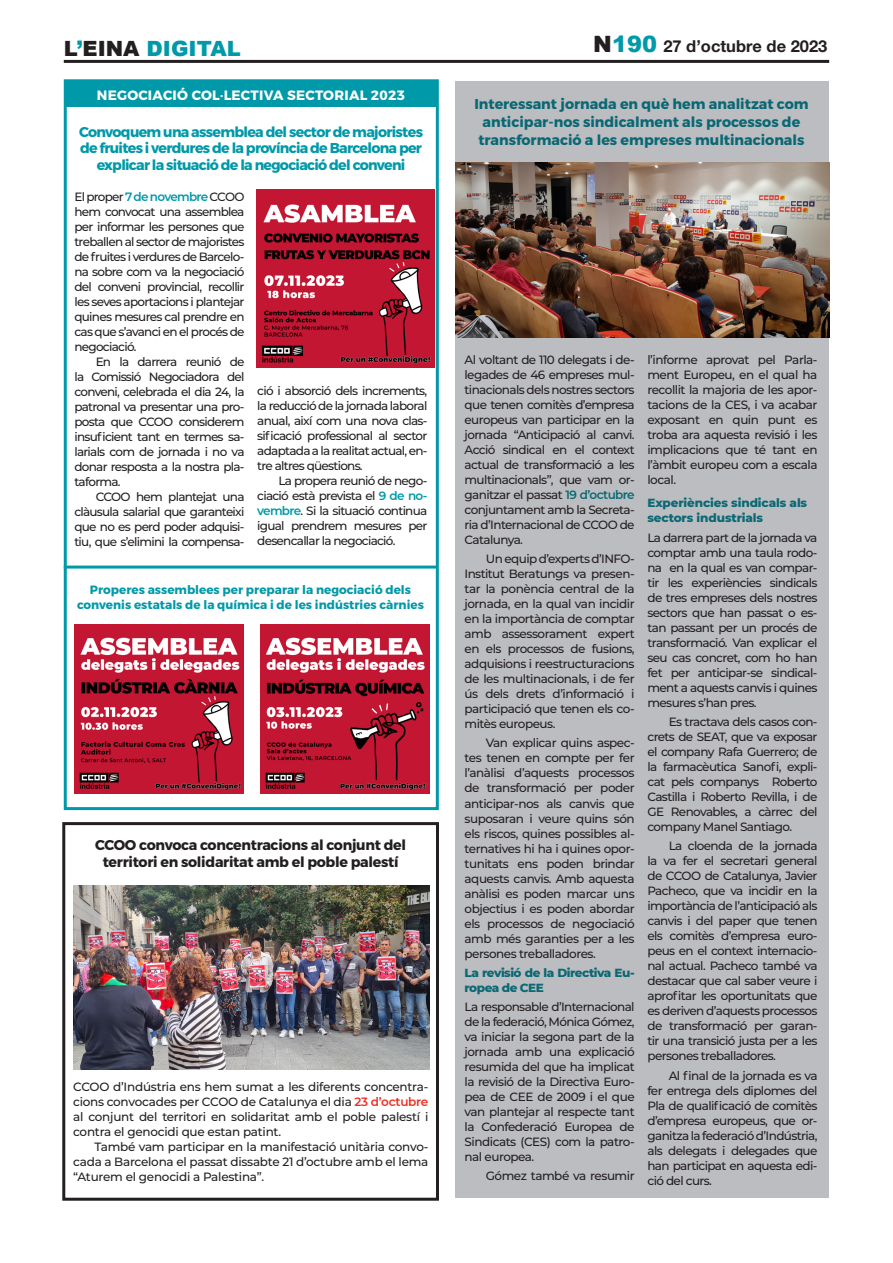
<style>
.page{position:relative;width:893px;height:1263px;background:#fff}
.page>*{position:absolute;margin:0;border:0;box-sizing:border-box;transform-origin:0 0}
.t1{font:900 21px "Arial";color:#0099a9}
.t2{font:700 16.5px "Helvetica Neue LT Pro";color:#231f20}
.Peu_de_foto{font:700 14.25px/16.5px "Montserrat";letter-spacing:-.05em;color:#0099a9;text-align:center}
.Peu_de_foto-2{font:700 14.25px/18px "Montserrat";color:#096874}
.Peu_de_foto-3{font:700 14.25px "Montserrat";letter-spacing:-.02em;color:#231f20}
.Peu_de_foto-4{font:700 13.5px "Montserrat";letter-spacing:.02em;color:#fff}
.t3{font:500 12px/15px "Montserrat";letter-spacing:-.05em;color:#231f20;text-align:justify}
.Peu_de_foto-5{font:700 12px "Montserrat";color:#0099a9}
.t4{font:800 12px/15px "Montserrat";letter-spacing:-.01em;color:#0a6974}
.t5{font:800 12px/15px "Montserrat";letter-spacing:-.04em;color:#0a6974}
.s1{color:#231f20}
.s2{font-family:"Arial";font-weight:900;font-size:22.5px}
.s3{font-family:"Arial";font-weight:900;font-size:22.5px;color:#0099a9}
.s4{font-weight:600;color:#0099a9}
.s5{font-weight:600;color:#ee2e22}
.s6{font-weight:600;color:#0a6974}
</style>
<div class="page">
<div style="left:62px;top:822px;width:377px;height:379px;border:3px solid #231f20"></div>
<hr style="left:64px;top:60px;width:765px;height:3px;background:#231f20">
<div style="left:64px;top:79px;width:375px;height:731px;background:#fff;border:3px solid #0099a9"></div>
<div style="left:65px;top:80px;width:372px;height:27px;background:#0099a9"></div>
<div style="left:455px;top:81px;width:374px;height:1117px;background:#bcbdc0"></div>
<img style="left:256px;top:189px;width:179px;height:178px">
<hr style="left:64px;top:566px;width:373px;height:3px;background:#0099a9">
<img style="left:455px;top:162px;width:374px;height:175px">
<img style="left:74px;top:624px;width:170px;height:169px">
<img style="left:260px;top:624px;width:170px;height:169px">
<img style="left:73px;top:885px;width:356px;height:184px">
<p class="t1" style="left:64px;top:33px;width:178px"><span class="s1">L</span>’<span class="s1">EINA</span> DIGITAL</p>
<p class="t2" style="left:593px;top:36px;width:236px"><span class="s2">N</span><span class="s3">190</span> 27 d’octubre de 2023</p>
<p class="Peu_de_foto-4" style="left:97px;top:87px;width:310px">NEGOCIACIÓ COL·LECTIVA SECTORIAL 2023</p>
<p class="Peu_de_foto" style="left:79px;top:124px;width:345px">Convoquem una assemblea del sector de majoristes de fruites i verdures de la província de Barcelona per explicar la situació de la negociació del conveni</p>
<p class="t3" style="left:74px;top:188px;width:172px">El proper <span class="s4">7 de novembre</span> CCOO hem convocat una assemblea per informar les persones que treballen al sector de majoristes de fruites i verdures de Barcelo&shy;na sobre com va la negociació del conveni provincial, recollir les seves aportacions i plantejar quines mesures cal prendre en cas que s’avanci en el procés de negociació.</p>
<p class="t3" style="left:74px;top:353px;width:172px;text-indent:21px">En la darrera reunió de la Comissió Negociadora del conveni, celebrada el dia 24, la patronal va presentar una pro&shy;posta que CCOO considerem insuficient tant en termes sa&shy;larials com de jornada i no va donar resposta a la nostra pla&shy;taforma.</p>
<p class="t3" style="left:74px;top:488px;width:172px;text-indent:21px">CCOO hem plantejat una clàusula salarial que garanteixi que no es perd poder adquisi&shy;tiu, que s’elimini la compensa-</p>
<p class="t3" style="left:257px;top:383px;width:172px">ció i absorció dels increments, la reducció de la jornada laboral anual, així com una nova clas&shy;sificació professional al sector adaptada a la realitat actual, en&shy;tre altres qüestions.</p>
<p class="t3" style="left:257px;top:473px;width:172px;text-indent:21px">La propera reunió de nego&shy;ciació està prevista el <span class="s4">9 de no&shy;vembre</span>. Si la situació continua igual prendrem mesures per desencallar la negociació.</p>
<p class="Peu_de_foto-5" style="left:90px;top:583px;width:323px">Properes assemblees per preparar la negociació dels</p>
<p class="Peu_de_foto-5" style="left:77px;top:598px;width:348px">convenis estatals de la química i de les indústries càrnies</p>
<p class="Peu_de_foto-3" style="left:95px;top:836px;width:312px">CCOO convoca concentracions al conjunt del</p>
<p class="Peu_de_foto-3" style="left:103px;top:853px;width:297px">territori en solidaritat amb el poble palestí</p>
<p class="t3" style="left:73px;top:1079px;width:357px">CCOO d’Indústria ens hem sumat a les diferents concentra&shy;cions convocades per CCOO de Catalunya el dia <span class="s5">23 d’octubre </span>al conjunt del territori en solidaritat amb el poble palestí i contra el genocidi que estan patint.</p>
<p class="t3" style="left:73px;top:1139px;width:357px;text-indent:21px">També vam participar en la manifestació unitària convo&shy;cada a Barcelona el passat dissabte 21 d’octubre amb el lema “Aturem el genocidi a Palestina”.</p>
<p class="Peu_de_foto-2" style="left:474px;top:95px;width:336px">Interessant jornada en què hem analitzat com</p>
<p class="Peu_de_foto-2" style="left:478px;top:113px;width:328px">anticipar-nos sindicalment als processos de transformació a les empreses multinacionals</p>
<p class="t3" style="left:465px;top:352px;width:172px">Al voltant de 110 delegats i de&shy;legades de 46 empreses mul&shy;tinacionals dels nostres sectors que tenen comitès d’empresa europeus van participar en la jornada “Anticipació al canvi.<br>Acció sindical en el context actual de transformació a les multinacionals”, que vam or&shy;ganitzar el passat <span class="s6">19 d’octubre </span>conjuntament amb la Secreta&shy;ria d’Internacional de CCOO de Catalunya.</p>
<p class="t3" style="left:465px;top:551px;width:172px;text-indent:21px">Un equip d’experts d’INFO-Institut Beratungs va presen&shy;tar la ponència central de la jornada, en la qual van incidir en la importància de comptar amb assessorament expert en els processos de fusions, adquisions i reestructuracions de les multinacionals, i de fer ús dels drets d’informació i participació que tenen els co&shy;mitès europeus.</p>
<p class="t3" style="left:465px;top:735px;width:172px;text-indent:21px">Van explicar quins aspec&shy;tes tenen en compte per fer l’anàlisi d’aquests processos de transformació per poder anticipar-nos als canvis que suposaran i veure quins són els riscos, quines possibles al&shy;ternatives hi ha i quines opor&shy;tunitats ens poden brindar aquests canvis. Amb aquesta anàlisi es poden marcar uns objectius i es poden abordar els processos de negociació amb més garanties per a les persones treballadores.</p>
<p class="t5" style="left:465px;top:964px;width:172px">La revisió de la Directiva Eu&shy;ropea de CEE</p>
<p class="t3" style="left:465px;top:999px;width:172px">La responsable d’Internacional de la federació, Mónica Gómez, va iniciar la segona part de la jornada amb una explicació resumida del que ha implicat la revisió de la Directiva Euro&shy;pea de CEE de 2009 i el que van plantejar al respecte tant la Confederació Europea de Sindicats (CES) com la patro&shy;nal europea.</p>
<p class="t3" style="left:486px;top:1168px;width:150px">Gómez també va resumir</p>
<p class="t3" style="left:647px;top:352px;width:172px">l’informe aprovat pel Parla&shy;ment Europeu, en el qual ha recollit la majoria de les apor&shy;tacions de la CES, i va acabar exposant en quin punt es troba ara aquesta revisió i les implicacions que té tant en l’àmbit europeu com a escala local.</p>
<p class="t4" style="left:647px;top:495px;width:161px">Experiències sindicals als sectors industrials</p>
<p class="t3" style="left:647px;top:529px;width:172px">La darrera part de la jornada va comptar amb una taula rodo&shy;na en la qual es van compar&shy;tir les experiències sindicals de tres empreses dels nostres sectors que han passat o es&shy;tan passant per un procés de transformació. Van explicar el seu cas concret, com ho han fet per anticipar-se sindical&shy;ment a aquests canvis i quines mesures s’han pres.</p>
<p class="t3" style="left:647px;top:714px;width:172px;text-indent:21px">Es tractava dels casos con&shy;crets de SEAT, que va exposar el company Rafa Guerrero; de la farmacèutica Sanofi, expli&shy;cat pels companys Roberto Castilla i Roberto Revilla, i de GE Renovables, a càrrec del company Manel Santiago.</p>
<p class="t3" style="left:647px;top:838px;width:172px;text-indent:21px">La cloenda de la jornada la va fer el secretari general de CCOO de Catalunya, Javier Pacheco, que va incidir en la importància de l’anticipació als canvis i del paper que tenen els comitès d’empresa euro&shy;peus en el context internacio&shy;nal actual. Pacheco també va destacar que cal saber veure i aprofitar les oportunitats que es deriven d’aquests processos de transformació per garan&shy;tir una transició justa per a les persones treballadores.</p>
<p class="t3" style="left:647px;top:1067px;width:172px;text-indent:21px">Al final de la jornada es va fer entrega dels diplomes del Pla de qualificació de comitès d’empresa europeus, que or&shy;ganitza la federació d’Indústria, als delegats i delegades que han participat en aquesta edi&shy;ció del curs.</p>
</div>
